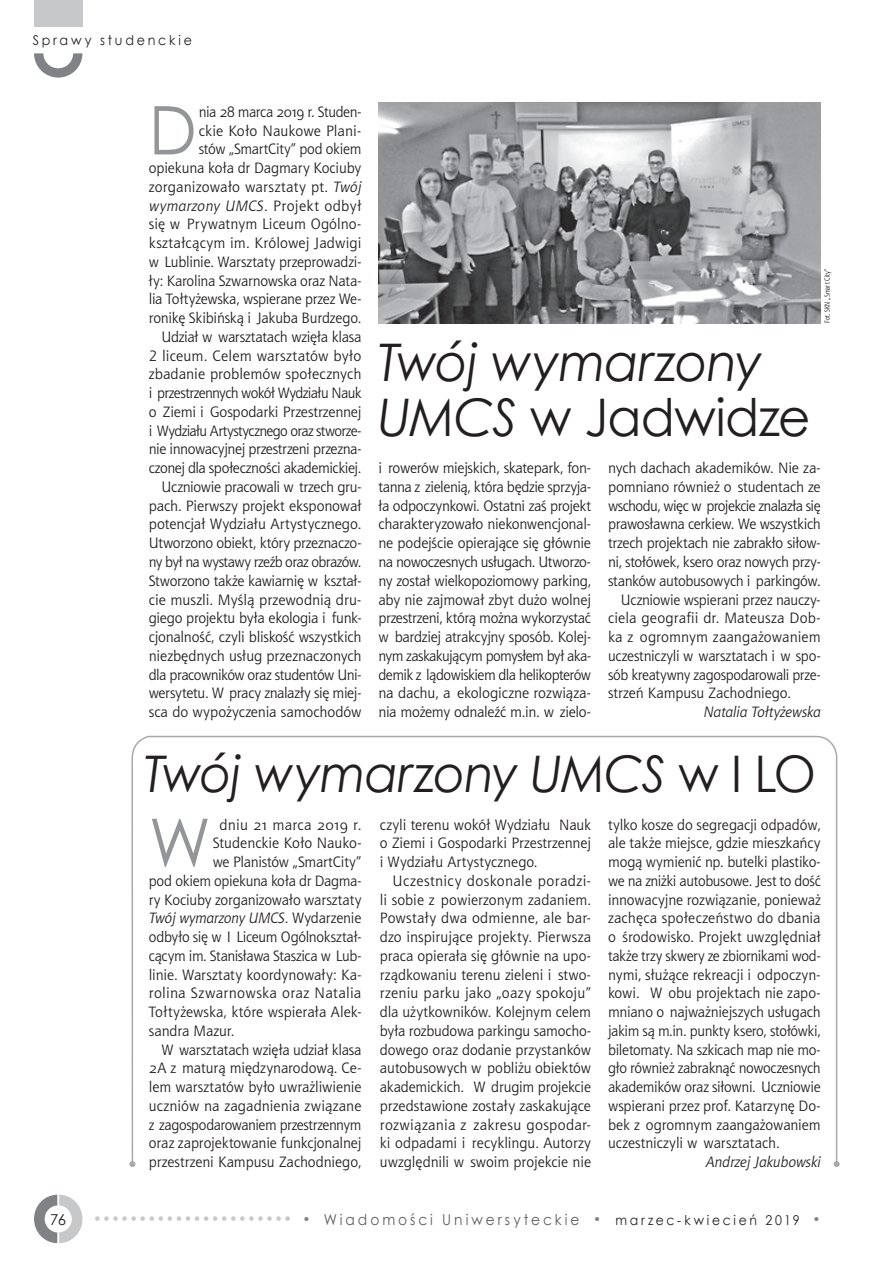
<style>
.page{position:relative;width:893px;height:1263px;background:#fff}
.page>*{position:absolute;margin:0;border:0;box-sizing:border-box;transform-origin:0 0}
.t1{font:67.2px "Century Gothic";color:#939598;scale:.96 1}
.t2{font:italic 51.9px/54.8px "Century Gothic";letter-spacing:-.015em;color:#231f20;scale:.96 1}
.t3{font:italic 50.55px "Century Gothic";letter-spacing:-.02em;color:#231f20;scale:.96 1}
.t4{font:15px/18.8px "Aerton EFN";letter-spacing:-.01em;color:#231f20;text-align:justify}
.t5{font:italic 15px "Aerton EFN";letter-spacing:-.005em;color:#231f20}
.t6{font:15px "Century Gothic";letter-spacing:.215em;color:#5f5f62;scale:.92 1}
.t7{font:15px "Aerton EFN";letter-spacing:.01em;color:#231f20}
.t8{font:15px "Aerton EFN";letter-spacing:-.04em;color:#231f20}
.t9{font:15px "Aerton EFN";letter-spacing:.02em;color:#231f20}
.t10{font:15px "Century Gothic";color:#231f20}
.t11{font:13.5px "Century Gothic";letter-spacing:.215em;color:#231f20;scale:.94 1}
.t12{font:7.5px "Aerton Cnd EFN";letter-spacing:.015em;color:#231f20}
.s1{font-style:italic}
.s2{font-style:normal}
.s3{font-size:13.5px;color:#808285}
.s4{font-size:13.5px;color:#231f20}
</style>
<div class="page">
<svg style="left:34px;top:1195px;width:48px;height:48px"></svg>
<svg style="left:95px;top:1216px;width:195px;height:5px"></svg>
<div style="left:34px;top:0;width:48px;height:27px;background:#c7c8ca"></div>
<svg style="left:34px;top:53px;width:48px;height:25px"></svg>
<div style="left:43px;top:38px;width:30px;height:30px;background:#fff;border-radius:50%"></div>
<div style="left:45px;top:1205px;width:27px;height:27px;background:#fff;border-radius:50%"></div>
<img style="left:378px;top:103px;width:443px;height:220px">
<svg style="left:131px;top:736px;width:706px;height:428px"></svg>
<svg style="left:834px;top:1161px;width:6px;height:6px"></svg>
<svg style="left:129px;top:1161px;width:6px;height:6px"></svg>
<p class="t11" style="left:33px;top:31px;width:171px">Sprawy studenckie</p>
<p class="t4" style="left:149px;top:102px;width:214px;text-align:right">nia 28 marca 2019 r. Studen-<br>ckie Koło Naukowe Plani-<br>stów „SmartCity” pod okiem opiekuna koła dr Dagmary Kociuby zorganizowało warsztaty pt. <span class="s1">Twój wymarzony UMCS</span>. Projekt odbył się w Prywatnym Liceum Ogólno&shy;kształcącym im. Królowej Jadwigi w Lublinie. Warsztaty przeprowadzi&shy;ły: Karolina Szwarnowska oraz Nata&shy;lia Tołtyżewska, wspierane przez We&shy;ronikę Skibińską i Jakuba Burdzego.<br>Udział w warsztatach wzięła klasa<br>2 liceum. Celem warsztatów było zbadanie problemów społecznych i przestrzennych wokół Wydziału Nauk o Ziemi i Gospodarki Przestrzennej i Wydziału Artystycznego oraz stworze&shy;nie innowacyjnej przestrzeni przezna&shy;czonej dla społeczności akademickiej.<br>Uczniowie pracowali w trzech gru&shy;pach. Pierwszy projekt eksponował potencjał Wydziału Artystycznego.<br>Utworzono obiekt, który przeznaczo&shy;ny był na wystawy rzeźb oraz obrazów.<br>Stworzono także kawiarnię w kształ&shy;cie muszli. Myślą przewodnią dru&shy;giego projektu była ekologia i funk&shy;cjonalność, czyli bliskość wszystkich niezbędnych usług przeznaczonych dla pracowników oraz studentów Uni&shy;wersytetu. W pracy znalazły się miej&shy;sca do wypożyczenia samochodów</p>
<h1 class="t1" style="left:149px;top:83px;width:52px">D</h1>
<h2 class="t2" style="left:378px;top:334px;width:452px">Twój wymarzony<br>UMCS <span class="s2">w Jadwidze</span></h2>
<p class="t12" style="left:823px;top:323px;width:56px;rotate:-90deg">Fot. SKN „Smart City”</p>
<p class="t4" style="left:378px;top:459px;width:214px">i rowerów miejskich, skatepark, fon&shy;tanna z zielenią, która będzie sprzyja&shy;ła odpoczynkowi. Ostatni zaś projekt charakteryzowało niekonwencjonal&shy;ne podejście opierające się głównie na nowoczesnych usługach. Utworzo&shy;ny został wielkopoziomowy parking, aby nie zajmował zbyt dużo wolnej przestrzeni, którą można wykorzystać w bardziej atrakcyjny sposób. Kolej&shy;nym zaskakującym pomysłem był aka&shy;demik z lądowiskiem dla helikopterów na dachu, a ekologiczne rozwiąza&shy;nia możemy odnaleźć m.in. w zielo-</p>
<p class="t4" style="left:608px;top:459px;width:214px">nych dachach akademików. Nie za-</p>
<p class="t4" style="left:608px;top:477px;width:214px">pomniano również o studentach ze</p>
<p class="t8" style="left:608px;top:497px;width:214px">wschodu, więc w projekcie znalazła się</p>
<p class="t4" style="left:608px;top:515px;width:214px">prawosławna cerkiew. We wszystkich</p>
<p class="t4" style="left:608px;top:534px;width:214px">trzech projektach nie zabrakło siłow-</p>
<p class="t4" style="left:608px;top:552px;width:214px">ni, stołówek, ksero oraz nowych przy-</p>
<p class="t4" style="left:608px;top:571px;width:214px">stanków autobusowych i parkingów.</p>
<p class="t4" style="left:621px;top:590px;width:201px">Uczniowie wspierani przez nauczy-</p>
<p class="t7" style="left:608px;top:609px;width:214px">ciela geografii dr. Mateusza Dob-</p>
<p class="t4" style="left:608px;top:627px;width:214px">ka z ogromnym zaangażowaniem</p>
<p class="t4" style="left:608px;top:646px;width:214px">uczestniczyli w warsztatach i w spo-</p>
<p class="t4" style="left:608px;top:665px;width:214px">sób kreatywny zagospodarowali prze-</p>
<p class="t4" style="left:608px;top:684px;width:185px">strzeń Kampusu Zachodniego.</p>
<p class="t5" style="left:704px;top:703px;width:119px">Natalia Tołtyżewska</p>
<h3 class="t3" style="left:145px;top:739px;width:701px">Twój wymarzony UMCS <span class="s2">w I LO</span></h3>
<p class="t10" style="left:50px;top:1209px;width:17px">76</p>
<h1 class="t1" style="left:149px;top:796px;width:66px">W</h1>
<p class="t7" style="left:220px;top:816px;width:143px">dniu 21 marca 2019 r.</p>
<p class="t4" style="left:213px;top:834px;width:150px">Studenckie Koło Nauko-</p>
<p class="t4" style="left:213px;top:852px;width:150px">we Planistów „SmartCity”</p>
<p class="t4" style="left:149px;top:871px;width:214px">pod okiem opiekuna koła dr Dagma-</p>
<p class="t4" style="left:149px;top:890px;width:214px">ry Kociuby zorganizowało warsztaty</p>
<p class="t5" style="left:149px;top:909px;width:214px">Twój wymarzony UMCS<span class="s2">. Wydarzenie</span></p>
<p class="t4" style="left:149px;top:927px;width:214px">odbyło się w I Liceum Ogólnokształ-</p>
<p class="t4" style="left:149px;top:946px;width:214px">cącym im. Stanisława Staszica w Lub-</p>
<p class="t4" style="left:149px;top:965px;width:214px">linie. Warsztaty koordynowały: Ka-</p>
<p class="t9" style="left:149px;top:984px;width:214px">rolina Szwarnowska oraz Natalia</p>
<p class="t4" style="left:149px;top:1002px;width:214px">Tołtyżewska, które wspierała Alek-</p>
<p class="t4" style="left:149px;top:1021px;width:87px">sandra Mazur.</p>
<p class="t4" style="left:162px;top:1040px;width:201px">W warsztatach wzięła udział klasa</p>
<p class="t4" style="left:149px;top:1059px;width:214px">2A z maturą międzynarodową. Ce-</p>
<p class="t4" style="left:149px;top:1077px;width:214px">lem warsztatów było uwrażliwienie</p>
<p class="t4" style="left:149px;top:1096px;width:214px">uczniów na zagadnienia związane</p>
<p class="t4" style="left:149px;top:1115px;width:214px">z zagospodarowaniem przestrzennym</p>
<p class="t4" style="left:149px;top:1134px;width:214px">oraz zaprojektowanie funkcjonalnej</p>
<p class="t4" style="left:149px;top:1152px;width:214px">przestrzeni Kampusu Zachodniego,</p>
<p class="t4" style="left:380px;top:815px;width:213px">czyli terenu wokół Wydziału Nauk o Ziemi i Gospodarki Przestrzennej i Wydziału Artystycznego.</p>
<p class="t4" style="left:380px;top:871px;width:213px;text-indent:13px">Uczestnicy doskonale poradzi&shy;li sobie z powierzonym zadaniem.<br>Powstały dwa odmienne, ale bar&shy;dzo inspirujące projekty. Pierwsza praca opierała się głównie na upo&shy;rządkowaniu terenu zieleni i stwo&shy;rzeniu parku jako „oazy spokoju” dla użytkowników. Kolejnym celem była rozbudowa parkingu samocho&shy;dowego oraz dodanie przystanków autobusowych w pobliżu obiektów akademickich. W drugim projekcie przedstawione zostały zaskakujące rozwiązania z zakresu gospodar&shy;ki odpadami i recyklingu. Autorzy uwzględnili w swoim projekcie nie</p>
<p class="t4" style="left:608px;top:815px;width:214px">tylko kosze do segregacji odpadów, ale także miejsce, gdzie mieszkańcy mogą wymienić np. butelki plastiko&shy;we na zniżki autobusowe. Jest to dość innowacyjne rozwiązanie, ponieważ zachęca społeczeństwo do dbania o środowisko. Projekt uwzględniał także trzy skwery ze zbiornikami wod&shy;nymi, służące rekreacji i odpoczyn&shy;kowi. W obu projektach nie zapo&shy;mniano o najważniejszych usługach jakim są m.in. punkty ksero, stołówki, biletomaty. Na szkicach map nie mo&shy;gło również zabraknąć nowoczesnych akademików oraz siłowni. Uczniowie wspierani przez prof. Katarzynę Do&shy;bek z ogromnym zaangażowaniem uczestniczyli w warsztatach.</p>
<p class="t5" style="left:706px;top:1153px;width:116px">Andrzej Jakubowski</p>
<p class="t6" style="left:303px;top:1208px;width:564px"><span class="s3">•</span> Wiadomości Uniwersyteckie <span class="s3">•</span> <span class="s4">marzec-kwiecień 2019</span> <span class="s3">•</span></p>
</div>
